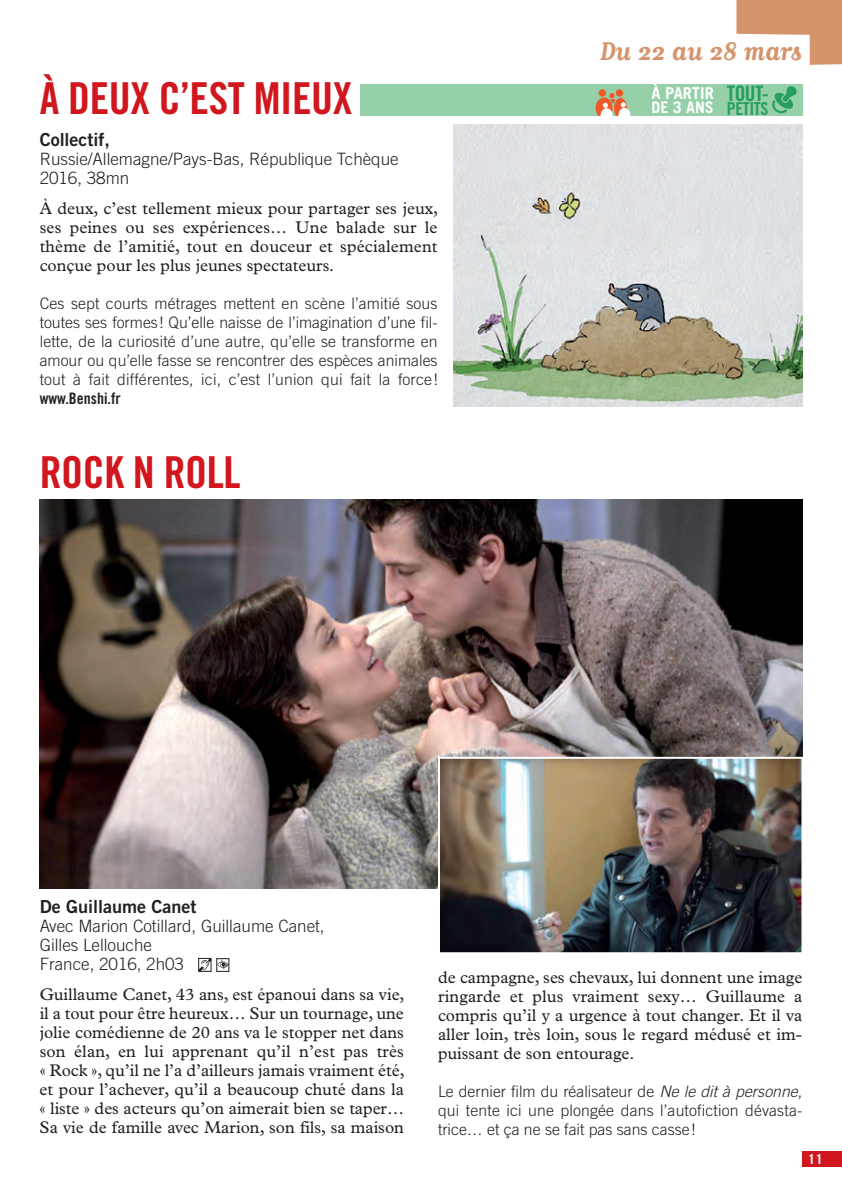
<style>
.page{position:relative;width:842px;height:1191px;background:#fff}
.page>*{position:absolute;margin:0;border:0;box-sizing:border-box;transform-origin:0 0}
.t1{font:44px "Trade Gothic Bold Cond Twenty";letter-spacing:-.01em;color:#d1161e}
.t2{font:700 30px "Matrix Script";letter-spacing:-.015em;color:#d5946c}
.t3{font:21.4px "Trade Gothic Bold Cond Twenty";color:#279e60}
.t4{font:18px "Trade Gothic Bold Two";color:#231f20}
.t5{font:17.8px "Trade Gothic Bold Cond Twenty";letter-spacing:-.025em;color:#279e60}
.t6{font:17px/19px "Plantin";color:#231f20;text-align:justify}
.t7{font:300 17px/19px "Trade Gothic";color:#231f20}
.t8{font:700 16.4px "Trade Gothic";color:#fff}
.t9{font:700 16px "Trade Gothic";color:#fff}
.t10{font:300 15.8px/19px "Trade Gothic";letter-spacing:.01em;color:#231f20;text-align:justify}
.t11{font:15.8px "Trade Gothic Bold Cond Twenty";color:#231f20}
.t12{font:700 13.6px "Trade Gothic";color:#fff}
.s1{font-style:italic}
</style>
<div class="page">
<div style="left:802px;top:1151px;width:40px;height:16px;background:#d1161e"></div>
<svg style="left:200px;top:960px;width:10px;height:10px"></svg>
<div style="left:198px;top:958px;width:14px;height:14px;border:1px solid #231f20"></div>
<svg style="left:218px;top:960px;width:9px;height:10px"></svg>
<div style="left:216px;top:958px;width:13px;height:14px;border:1px solid #231f20"></div>
<div style="left:361px;top:84px;width:441px;height:31px;background:#95d0a8"></div>
<svg style="left:772px;top:86px;width:25px;height:28px"></svg>
<img style="left:454px;top:125px;width:348px;height:281px">
<div style="left:599px;top:89px;width:7px;height:8px;background:#f15929;border-radius:50%"></div>
<div style="left:616px;top:89px;width:7px;height:8px;background:#f15929;border-radius:50%"></div>
<svg style="left:595px;top:93px;width:35px;height:23px"></svg>
<img style="left:40px;top:499px;width:762px;height:389px">
<img style="left:441px;top:760px;width:359px;height:191px">
<div style="left:438px;top:757px;width:365px;height:197px;border:2px solid #fff"></div>
<svg style="left:736px;top:0;width:106px;height:65px"></svg>
<h1 class="t1" style="left:40px;top:83px;width:314px">À DEUX C’EST MIEUX</h1>
<p class="t4" style="left:40px;top:133px;width:72px">Collectif,</p>
<p class="t7" style="left:40px;top:151px;width:360px">Russie/Allemagne/Pays-Bas, République Tchèque<br>2016, 38mn</p>
<p class="t6" style="left:40px;top:200px;width:400px">À deux, c’est tellement mieux pour partager ses jeux, ses peines ou ses expériences… Une balade sur le thème de l’amitié, tout en douceur et spécialement conçue pour les plus jeunes spectateurs.</p>
<p class="t10" style="left:40px;top:295px;width:399px">Ces sept courts métrages mettent en scène l’amitié sous toutes ses formes! Qu’elle naisse de l’imagination d’une fil&shy;lette, de la curiosité d’une autre, qu’elle se transforme en amour ou qu’elle fasse se rencontrer des espèces animales tout à fait différentes, ici, c’est l’union qui fait la force!</p>
<p class="t11" style="left:40px;top:393px;width:82px">www.Benshi.fr</p>
<h1 class="t1" style="left:40px;top:456px;width:202px">ROCK N ROLL</h1>
<h2 class="t2" style="left:600px;top:32px;width:204px">Du 22 au 28 mars</h2>
<p class="t3" style="left:727px;top:85px;width:43px">TOUT-</p>
<p class="t5" style="left:727px;top:102px;width:43px">PETITS</p>
<p class="t8" style="left:652px;top:88px;width:64px">À PARTIR</p>
<p class="t9" style="left:652px;top:102px;width:64px">DE 3 ANS</p>
<p class="t4" style="left:40px;top:900px;width:158px">De Guillaume Canet</p>
<p class="t7" style="left:40px;top:917px;width:286px">Avec Marion Cotillard, Guillaume Canet,<br>Gilles Lellouche<br>France, 2016, 2h03</p>
<p class="t6" style="left:40px;top:986px;width:366px">Guillaume Canet, 43 ans, est épanoui dans sa vie, il a tout pour être heureux… Sur un tournage, une jolie comédienne de 20 ans va le stopper net dans son élan, en lui apprenant qu’il n’est pas très « Rock », qu’il ne l’a d’ailleurs jamais vraiment été, et pour l’achever, qu’il a beaucoup chuté dans la « liste » des acteurs qu’on aimerait bien se taper… Sa vie de famille avec Marion, son fils, sa maison</p>
<p class="t6" style="left:438px;top:969px;width:366px">de campagne, ses chevaux, lui donnent une image ringarde et plus vraiment sexy… Guillaume a compris qu’il y a urgence à tout changer. Et il va aller loin, très loin, sous le regard médusé et im&shy;puissant de son entourage.</p>
<p class="t10" style="left:438px;top:1083px;width:366px">Le dernier film du réalisateur de <span class="s1">Ne le dit à personne</span>, qui tente ici une plongée dans l’autofiction dévasta&shy;trice… et ça ne se fait pas sans casse!</p>
<p class="t12" style="left:808px;top:1153px;width:17px">11</p>
</div>
